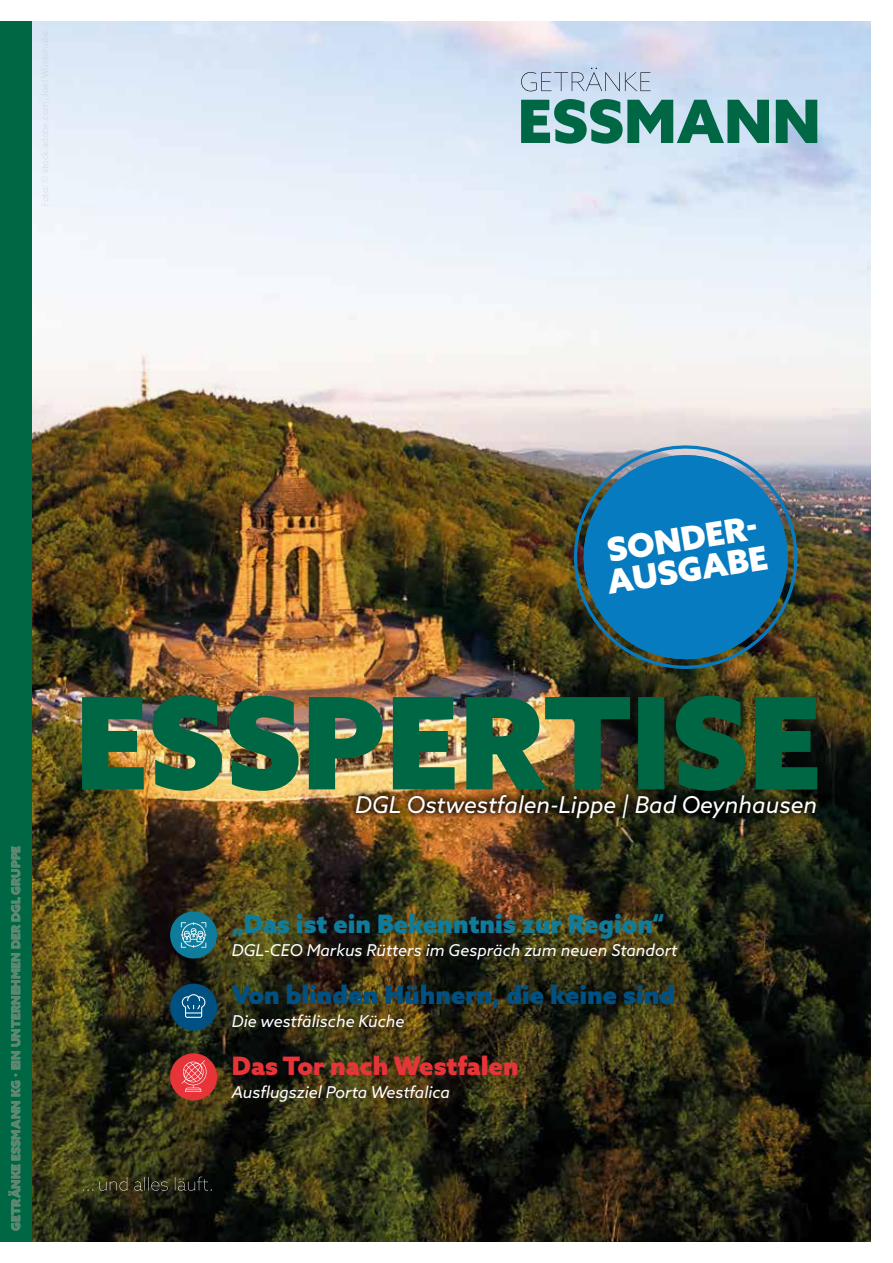
<style>
.page{position:relative;width:893px;height:1263px;background:#fff}
.page>*{position:absolute;margin:0;border:0;box-sizing:border-box;transform-origin:0 0}
.t1{font:900 33px/31.5px "Azo Sans";color:#fff}
.t2{font:900 25.35px "Azo Sans";color:#0f7c9c}
.t3{font:900 25.35px "Azo Sans";color:#005081}
.t4{font:900 25.35px "Azo Sans";color:#e73439}
.t5{font:italic 23.25px "Azo Sans";color:#fff}
.t6{font:italic 16.35px "Azo Sans";color:#fff}
.t7{font:900 12px "Azo Sans";color:#5d8970}
</style>
<div class="page">
<img style="left:32px;top:21px;width:839px;height:1221px">
<div style="left:0;top:21px;width:32px;height:1221px;background:#006745"></div>
<svg style="left:83px;top:1177px;width:129px;height:14px;background:#3c3c25"></svg>
<svg style="left:521px;top:99px;width:296px;height:45px;background:#4f9588"></svg>
<svg style="left:521px;top:68px;width:130px;height:23px;background:#bbcadf"></svg>
<img style="left:82px;top:696px;width:735px;height:95px">
<div style="left:170px;top:911px;width:47px;height:47px;background:#0f7c9c;border-radius:50%"></div>
<svg style="left:181px;top:922px;width:25px;height:26px"></svg>
<div style="left:347px;top:785px;width:478px;height:41px;background:#000;opacity:.75"></div>
<div style="left:170px;top:984px;width:47px;height:47px;background:#005081;border-radius:50%"></div>
<svg style="left:182px;top:994px;width:23px;height:24px"></svg>
<div style="left:170px;top:1053px;width:47px;height:47px;background:#e73439;border-radius:50%"></div>
<svg style="left:182px;top:1060px;width:25px;height:32px"></svg>
<img style="left:567px;top:439px;width:237px;height:236px">
<svg style="left:581px;top:453px;width:209px;height:211px;background:#1c73a5"></svg>
<p class="t7" style="left:8px;top:1231px;width:387px;rotate:-90deg">GETRÄNKE ESSMANN KG · EIN UNTERNEHMEN DER DGL GRUPPE</p>
<h1 class="t1" style="left:600px;top:535px;width:164px;rotate:-9deg">SONDER-<br>AUSGABE</h1>
<h3 class="t5" style="left:355px;top:789px;width:463px">DGL Ostwestfalen-Lippe | Bad Oeynhausen</h3>
<h2 class="t2" style="left:232px;top:907px;width:434px">„Das ist ein Bekenntnis zur Region“</h2>
<p class="t6" style="left:232px;top:940px;width:447px">DGL-CEO Markus Rütters im Gespräch zum neuen Standort</p>
<h2 class="t3" style="left:232px;top:978px;width:445px">Von blinden Hühnern, die keine sind</h2>
<p class="t6" style="left:232px;top:1011px;width:174px">Die westfälische Küche</p>
<h2 class="t4" style="left:232px;top:1048px;width:288px">Das Tor nach Westfalen</h2>
<p class="t6" style="left:232px;top:1082px;width:220px">Ausflugsziel Porta Westfalica</p>
</div>
